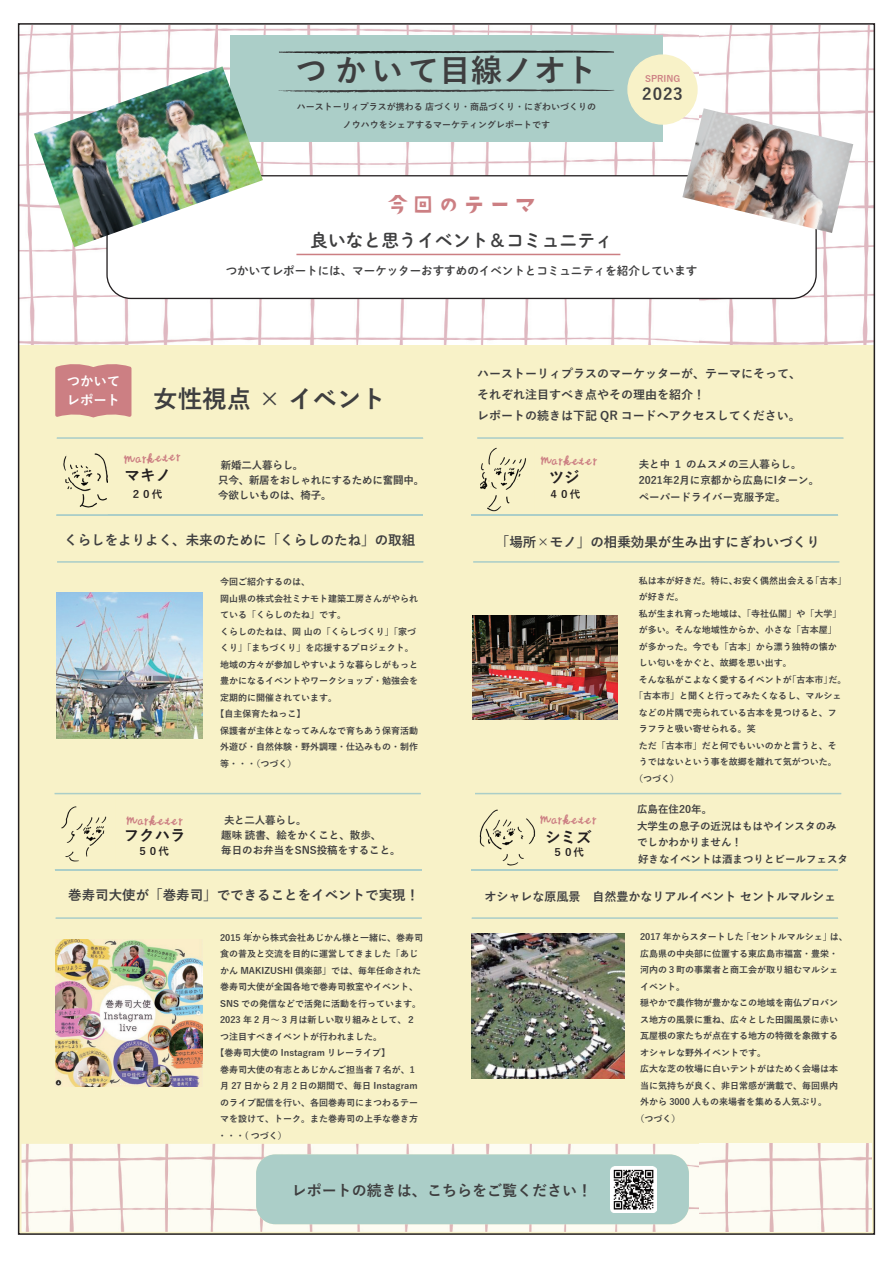
<style>
.page{position:relative;width:893px;height:1263px;background:#fff}
.page>*{position:absolute;margin:0;border:0;box-sizing:border-box;transform-origin:0 0}
.t1{font:700 31.65px "Yu Gothic";color:#3e3e3f}
.t2{font:25.5px "AB kirigirisu";color:#cc7f83}
.t3{font:700 24.45px "Yu Gothic";color:#3e3e3f}
.t4{font:17.85px "DNP Shuei M Go Std B";color:#3e3e3f}
.t5{font:17.25px "AB yoshienoryokan b";color:#cc7f83}
.t6{font:700 16.5px "Yu Gothic";color:#3e3e3f}
.t7{font:700 15.45px "Yu Gothic";color:#231f20}
.t8{font:700 15px "Yu Gothic";color:#3e3e3f}
.t9{font:700 13.5px "Yu Gothic";color:#3e3e3f}
.t10{font:700 13.35px/18.8px "Yu Gothic";color:#fff}
.t11{font:700 12px/21px "Yu Gothic";color:#3e3e3f}
.t12{font:11.55px "DNP Shuei M Go Std B";color:#3e3e3f}
.t13{font:700 10.5px/16.5px "Yu Gothic";color:#3e3e3f}
.t14{font:700 10.5px/15px "Yu Gothic";letter-spacing:-.02em;color:#3e3e3f}
.t15{font:700 10.5px "Yu Gothic";color:#231f20}
.t16{font:700 9px/18px "Yu Gothic";color:#3e3e3f;text-align:center}
.t17{font:700 9px "Yu Gothic";color:#cc7f83}
</style>
<div class="page">
<img style="left:21px;top:26px;width:851px;height:320px">
<div style="left:107px;top:176px;width:709px;height:122px;background:#fff;border-radius:24px"></div>
<div style="left:106px;top:175px;width:711px;height:124px;border:1px solid #231f20;border-radius:24px"></div>
<div style="left:19px;top:346px;width:855px;height:888px;background:#f8f2c8"></div>
<img style="left:22px;top:1144px;width:849px;height:88px">
<div style="left:256px;top:1154px;width:433px;height:70px;background:#abcec8;border-radius:19px"></div>
<img style="left:611px;top:1166px;width:46px;height:46px">
<div style="left:230px;top:35px;width:433px;height:107px;background:#abcec8"></div>
<svg style="left:278px;top:89px;width:336px;height:4px"></svg>
<svg style="left:279px;top:50px;width:335px;height:4px"></svg>
<hr style="left:296px;top:254px;width:324px;height:1px;background:#cc7f83">
<div style="left:628px;top:55px;width:69px;height:69px;background:#f8f2c8;border-radius:50%"></div>
<div style="left:627px;top:54px;width:71px;height:71px;border:2px solid #f8f2c8;border-radius:50%"></div>
<svg style="left:55px;top:364px;width:76px;height:53px;background:#ce8586"></svg>
<hr style="left:57px;top:437px;width:366px;height:2px;background:#abcec8">
<img style="left:55px;top:939px;width:148px;height:148px">
<hr style="left:477px;top:437px;width:366px;height:2px;background:#abcec8">
<hr style="left:56px;top:514px;width:367px;height:2px;background:#abcec8">
<hr style="left:473px;top:561px;width:366px;height:2px;background:#abcec8">
<hr style="left:472px;top:514px;width:366px;height:2px;background:#abcec8">
<hr style="left:57px;top:561px;width:366px;height:2px;background:#abcec8">
<hr style="left:55px;top:793px;width:366px;height:1px;background:#abcec8">
<hr style="left:475px;top:793px;width:366px;height:1px;background:#abcec8">
<hr style="left:55px;top:869px;width:366px;height:2px;background:#abcec8">
<hr style="left:472px;top:917px;width:366px;height:2px;background:#abcec8">
<hr style="left:56px;top:917px;width:366px;height:2px;background:#abcec8">
<hr style="left:472px;top:869px;width:366px;height:2px;background:#abcec8">
<img style="left:61px;top:806px;width:46px;height:56px">
<img style="left:479px;top:809px;width:57px;height:57px">
<img style="left:480px;top:447px;width:46px;height:65px">
<img style="left:63px;top:453px;width:45px;height:55px">
<img style="left:56px;top:514px;width:52px;height:2px">
<img style="left:473px;top:616px;width:144px;height:103px">
<img style="left:472px;top:933px;width:153px;height:146px">
<img style="left:34px;top:66px;width:229px;height:181px">
<img style="left:682px;top:108px;width:171px;height:125px">
<img style="left:57px;top:592px;width:146px;height:146px">
<h1 class="t1" style="left:296px;top:53px;width:303px">つかいて目線ノオト</h1>
<p class="t16" style="left:297px;top:98px;width:301px">ハーストーリィプラスが携わる 店づくり・商品づくり・にぎわいづくりのノウハウをシェアするマーケティングレポートです</p>
<p class="t17" style="left:645px;top:73px;width:37px">SPRING</p>
<h3 class="t6" style="left:642px;top:85px;width:42px">2023</h3>
<h2 class="t2" style="left:385px;top:192px;width:154px">今回のテーマ</h2>
<h3 class="t4" style="left:310px;top:227px;width:304px">良いなと思うイベント＆コミュニティ</h3>
<p class="t12" style="left:226px;top:262px;width:473px">つかいてレポートには、マーケッターおすすめのイベントとコミュニティを紹介しています</p>
<h3 class="t10" style="left:67px;top:372px;width:55px">つかいてレポート</h3>
<h3 class="t3" style="left:153px;top:385px;width:234px">女性視点 × イベント</h3>
<h3 class="t11" style="left:477px;top:363px;width:325px">ハーストーリィプラスのマーケッターが、テーマにそって、それぞれ注目すべき点やその理由を紹介！<br>レポートの続きは下記 QR コードへアクセスしてください。</h3>
<h3 class="t5" style="left:124px;top:449px;width:58px;rotate:-3deg">Marketer</h3>
<h3 class="t7" style="left:125px;top:467px;width:48px">マキノ</h3>
<p class="t15" style="left:131px;top:488px;width:33px">２０代</p>
<p class="t14" style="left:218px;top:458px;width:208px">新婚二人暮らし。<br>只今、新居をおしゃれにするために奮闘中。今欲しいものは、椅子。</p>
<h3 class="t9" style="left:64px;top:533px;width:352px">くらしをよりよく、未来のために「くらしのたね」の取組</h3>
<h3 class="t5" style="left:126px;top:810px;width:58px">Marketer</h3>
<h3 class="t7" style="left:124px;top:827px;width:64px">フクハラ</h3>
<p class="t15" style="left:137px;top:845px;width:33px">５０代</p>
<p class="t16" style="left:220px;top:573px;width:91px">今回ご紹介するのは、</p>
<p class="t16" style="left:220px;top:589px;width:199px">岡山県の株式会社ミナモト建築工房さんがやられ</p>
<p class="t16" style="left:220px;top:606px;width:127px">ている「くらしのたね」です。</p>
<p class="t16" style="left:220px;top:622px;width:198px">くらしのたねは、岡 山の「くらしづくり」「家づ</p>
<p class="t16" style="left:220px;top:639px;width:195px">くり」「まちづくり」を応援するプロジェクト。</p>
<p class="t16" style="left:220px;top:655px;width:199px">地域の方々が参加しやすいような暮らしがもっと</p>
<p class="t16" style="left:220px;top:672px;width:199px">豊かになるイベントやワークショップ・勉強会を</p>
<p class="t16" style="left:220px;top:688px;width:118px">定期的に開催されています。</p>
<p class="t16" style="left:216px;top:705px;width:91px">【自主保育たねっこ】</p>
<p class="t16" style="left:220px;top:721px;width:199px">保護者が主体となってみんなで育ちあう保育活動</p>
<p class="t16" style="left:220px;top:738px;width:199px">外遊び・自然体験・野外調理・仕込みもの・制作</p>
<p class="t16" style="left:220px;top:754px;width:78px">等・・・（つづく）</p>
<p class="t13" style="left:221px;top:812px;width:181px;line-height:15px">夫と二人暮らし。<br>趣味読書、絵をかくこと、散歩、<br>毎日のお弁当をSNS投稿をすること。</p>
<h3 class="t9" style="left:68px;top:888px;width:352px">巻寿司大使が「巻寿司」でできることをイベントで実現！</h3>
<p class="t16" style="left:220px;top:929px;width:204px">2015 年から株式会社あじかん様と一緒に、巻寿司</p>
<p class="t16" style="left:220px;top:945px;width:199px">食の普及と交流を目的に運営してきました「あじ</p>
<p class="t16" style="left:220px;top:961px;width:203px">かん MAKIZUSHI 倶楽部」では、毎年任命された</p>
<p class="t16" style="left:220px;top:978px;width:199px">巻寿司大使が全国各地で巻寿司教室やイベント、</p>
<p class="t16" style="left:220px;top:994px;width:203px">SNS での発信などで活発に活動を行っています。</p>
<p class="t16" style="left:220px;top:1011px;width:197px">2023 年 2 月～ 3 月は新しい取り組みとして、２</p>
<p class="t16" style="left:220px;top:1027px;width:163px">つ注目すべきイベントが行われました。</p>
<p class="t16" style="left:216px;top:1044px;width:176px">【巻寿司大使の Instagram リレーライブ】</p>
<p class="t16" style="left:220px;top:1060px;width:196px">巻寿司大使の有志とあじかんご担当者 7 名が、1</p>
<p class="t16" style="left:220px;top:1077px;width:199px">月 27 日から 2 月 2 日の期間で、毎日 Instagram</p>
<p class="t16" style="left:220px;top:1093px;width:199px">のライブ配信を行い、各回巻寿司にまつわるテー</p>
<p class="t16" style="left:220px;top:1110px;width:199px">マを設けて、トーク。また巻寿司の上手な巻き方</p>
<p class="t16" style="left:218px;top:1126px;width:70px">・・・( つづく）</p>
<h3 class="t5" style="left:541px;top:451px;width:58px">Marketer</h3>
<h3 class="t7" style="left:549px;top:468px;width:33px">ツジ</h3>
<p class="t15" style="left:549px;top:488px;width:33px">４０代</p>
<p class="t13" style="left:639px;top:456px;width:182px">夫と中１のムスメの三人暮らし。<br>2021年2月に京都から広島にIターン。ペーパードライバー克服予定。</p>
<h3 class="t9" style="left:496px;top:534px;width:325px">「場所×モノ」の相乗効果が生み出すにぎわいづくり</h3>
<h3 class="t5" style="left:540px;top:809px;width:58px">Marketer</h3>
<h3 class="t7" style="left:545px;top:828px;width:48px">シミズ</h3>
<p class="t15" style="left:553px;top:846px;width:33px">５０代</p>
<p class="t16" style="left:639px;top:572px;width:209px">私は本が好きだ。特に、お安く偶然出会える「古本」</p>
<p class="t16" style="left:639px;top:588px;width:46px">が好きだ。</p>
<p class="t16" style="left:639px;top:605px;width:204px">私が生まれ育った地域は、「寺社仏閣」や「大学」</p>
<p class="t16" style="left:639px;top:621px;width:199px">が多い。そんな地域性からか、小さな「古本屋」</p>
<p class="t16" style="left:639px;top:638px;width:199px">が多かった。今でも「古本」から漂う独特の懐か</p>
<p class="t16" style="left:639px;top:654px;width:154px">しい匂いをかぐと、故郷を思い出す。</p>
<p class="t16" style="left:639px;top:671px;width:209px">そんな私がこよなく愛するイベントが「古本市」だ。</p>
<p class="t16" style="left:634px;top:687px;width:208px">「古本市」と聞くと行ってみたくなるし、マルシェ</p>
<p class="t16" style="left:639px;top:704px;width:199px">などの片隅で売られている古本を見つけると、フ</p>
<p class="t16" style="left:639px;top:720px;width:118px">ラフラと吸い寄せられる。笑</p>
<p class="t16" style="left:639px;top:737px;width:199px">ただ「古本市」だと何でもいいのかと言うと、そ</p>
<p class="t16" style="left:639px;top:753px;width:199px">うではないという事を故郷を離れて気がついた。</p>
<p class="t16" style="left:634px;top:770px;width:46px">（つづく）</p>
<p class="t13" style="left:637px;top:801px;width:212px">広島在住20年。<br>大学生の息子の近況はもはやインスタのみでしかわかりません！<br>好きなイベントは酒まつりとビールフェスタ</p>
<h3 class="t11" style="left:485px;top:886px;width:353px">オシャレな原風景　自然豊かなリアルイベント セントルマルシェ</h3>
<p class="t16" style="left:640px;top:928px;width:209px">2017 年からスタートした「セントルマルシェ」は、</p>
<p class="t16" style="left:640px;top:945px;width:199px">広島県の中央部に位置する東広島市福富・豊栄・</p>
<p class="t16" style="left:640px;top:961px;width:199px">河内の３町の事業者と商工会が取り組むマルシェ</p>
<p class="t16" style="left:640px;top:978px;width:46px">イベント。</p>
<p class="t16" style="left:640px;top:994px;width:199px">穏やかで農作物が豊かなこの地域を南仏プロバン</p>
<p class="t16" style="left:640px;top:1011px;width:199px">ス地方の風景に重ね、広々とした田園風景に赤い</p>
<p class="t16" style="left:640px;top:1027px;width:199px">瓦屋根の家たちが点在する地方の特徴を象徴する</p>
<p class="t16" style="left:640px;top:1044px;width:127px">オシャレな野外イベントです。</p>
<p class="t16" style="left:640px;top:1060px;width:199px">広大な芝の牧場に白いテントがはためく会場は本</p>
<p class="t16" style="left:640px;top:1077px;width:199px">当に気持ちが良く、非日常感が満載で、毎回県内</p>
<p class="t16" style="left:640px;top:1093px;width:189px">外から 3000 人もの来場者を集める人気ぶり。</p>
<p class="t16" style="left:636px;top:1110px;width:46px">（つづく）</p>
<h3 class="t8" style="left:292px;top:1182px;width:301px">レポートの続きは、こちらをご覧ください！</h3>
</div>
